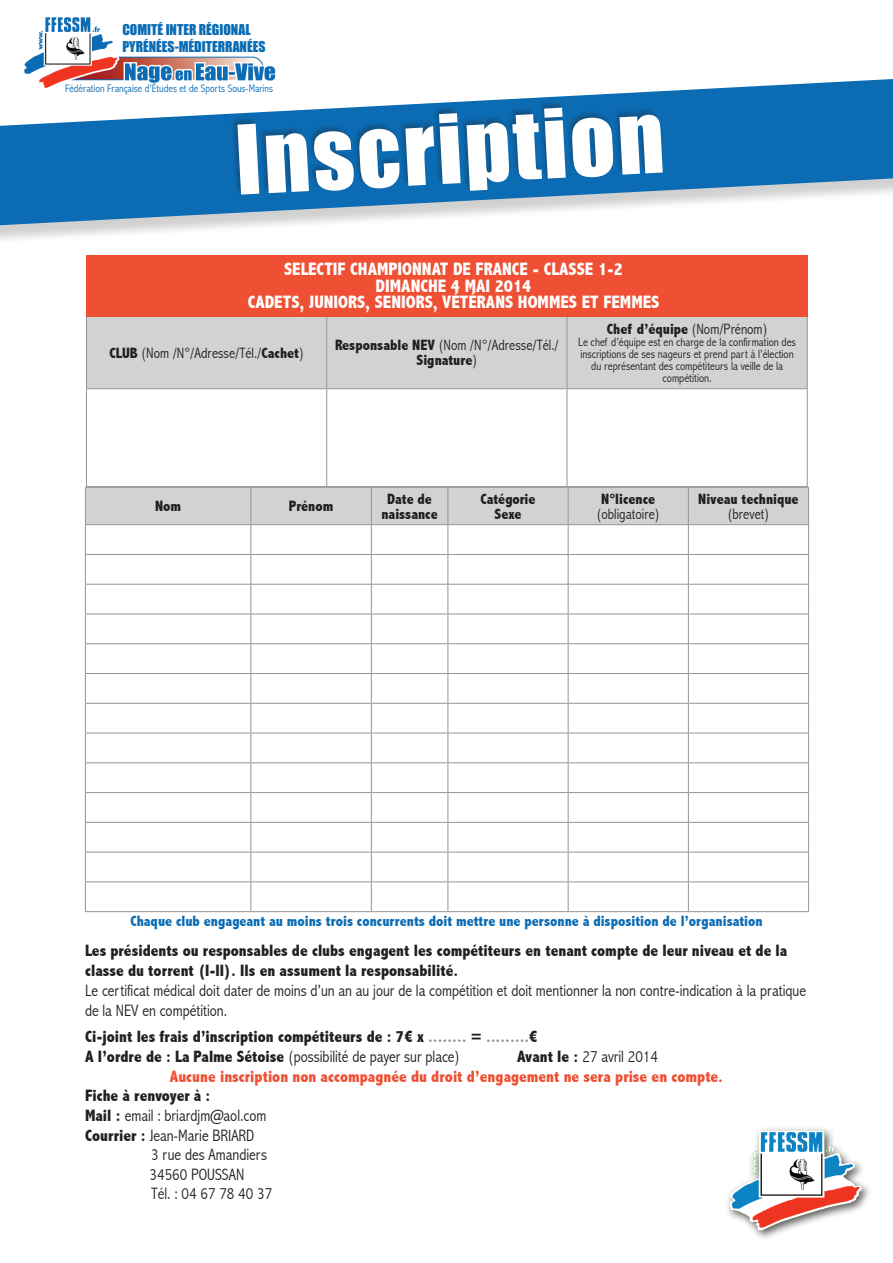
<style>
.page{position:relative;width:893px;height:1263px;background:#fff}
.page>*{position:absolute;margin:0;border:0;box-sizing:border-box;transform-origin:0 0}
.t1{font:88.5px "Impact";color:#fff}
.t2{font:800 condensed 18px/16.5px "Abadi";color:#fff}
.t3{font:800 condensed 16.5px/19.8px "Abadi";color:#231f20}
.t4{font:300 condensed 16.5px/19.8px "Abadi";color:#231f20}
.t5{font:800 condensed 16.5px/19.8px "Abadi";color:#ef5033}
.t6{font:800 condensed 15px/15px "Abadi";color:#231f20;text-align:center}
.t7{font:800 condensed 15px "Abadi";color:#0b6cb4}
.t8{font:300 condensed 15px "Abadi";color:#231f20}
.t9{font:13.65px/16.5px "Impact";color:#0b6cb4}
.t10{font:300 condensed 12px/12px "Abadi";color:#231f20;text-align:center}
.t11{font:300 condensed 10.95px "Abadi";color:#0b6cb4}
.s1{font-weight:800}
.s2{font-weight:300}
.s3{color:#939598}
.s4{color:#231f20}
.s5{font-weight:300;color:#231f20}
</style>
<div class="page">
<div style="left:0;top:78px;width:893px;height:170px;background:#231f20;opacity:.21"></div>
<svg style="left:0;top:79px;width:893px;height:146px;fill:#0b6cb4"></svg>
<div style="left:230px;top:100px;width:434px;height:96px;background:#231f20;opacity:.33"></div>
<img style="left:21px;top:17px;width:257px;height:74px">
<div style="left:122px;top:24px;width:180px;height:31px;background:#fff"></div>
<div style="left:65px;top:84px;width:216px;height:14px;background:#fff"></div>
<svg style="left:85px;top:487px;width:724px;height:424px"></svg>
<hr style="left:85px;top:911px;width:166px;height:1px;background:#939598">
<hr style="left:251px;top:911px;width:120px;height:1px;background:#939598">
<hr style="left:371px;top:911px;width:77px;height:1px;background:#939598">
<hr style="left:448px;top:911px;width:120px;height:1px;background:#939598">
<hr style="left:568px;top:911px;width:120px;height:1px;background:#939598">
<hr style="left:688px;top:911px;width:121px;height:1px;background:#939598">
<div style="left:87px;top:317px;width:720px;height:71px;background:#d1d2d4"></div>
<hr style="left:86px;top:317px;width:1px;height:71px;background:#939598">
<hr style="left:326px;top:317px;width:1px;height:71px;background:#939598">
<hr style="left:567px;top:316px;width:241px;height:1px;background:#939598">
<hr style="left:567px;top:317px;width:1px;height:71px;background:#939598">
<hr style="left:807px;top:317px;width:1px;height:71px;background:#939598">
<hr style="left:86px;top:388px;width:241px;height:1px;background:#939598">
<hr style="left:86px;top:389px;width:1px;height:97px;background:#939598">
<hr style="left:327px;top:388px;width:240px;height:1px;background:#939598">
<hr style="left:326px;top:389px;width:1px;height:97px;background:#939598">
<hr style="left:567px;top:388px;width:241px;height:1px;background:#939598">
<hr style="left:567px;top:389px;width:1px;height:97px;background:#939598">
<hr style="left:807px;top:389px;width:1px;height:97px;background:#939598">
<hr style="left:86px;top:486px;width:241px;height:1px;background:#939598">
<hr style="left:327px;top:486px;width:240px;height:1px;background:#939598">
<hr style="left:567px;top:486px;width:241px;height:1px;background:#939598">
<div style="left:86px;top:255px;width:721px;height:62px;background:#ef5033"></div>
<div style="left:725px;top:1125px;width:148px;height:116px;background:#231f20;opacity:.75"></div>
<img style="left:729px;top:1131px;width:30px;height:85px">
<p class="t9" style="left:122px;top:21px;width:130px">COMITÉ INTER RÉGIONAL<br>PYRÉNÉES-MÉDITERRA</p>
<p class="t9" style="left:240px;top:38px;width:15px">NÉES</p>
<p class="t11" style="left:65px;top:82px;width:209px">Fédération Française d’Études et de Sports Sous-Marins</p>
<h1 class="t1" style="left:232px;top:92px;width:430px;rotate:-3deg">Inscription</h1>
<p class="t2" style="left:284px;top:261px;width:115px">SELECTIF CHAMPIONNA</p>
<p class="t2" style="left:440px;top:261px;width:46px">T DE FRAN</p>
<p class="t2" style="left:512px;top:261px;width:49px">CE - CLASS</p>
<p class="t2" style="left:585px;top:261px;width:40px">E 1-2</p>
<p class="t2" style="left:248px;top:277px;width:366px;text-indent:128px">DIMANCHE 4 MAI 2014<br>Cadets, Juniors, Seniors, Vétérans Hommes et Femme</p>
<p class="t2" style="left:651px;top:294px;width:10px">s</p>
<p class="t8" style="left:109px;top:344px;width:196px"><span class="s1">CLUB</span> (Nom /N°/Adresse/Tél./<span class="s1">Cachet</span>)</p>
<p class="t6" style="left:335px;top:338px;width:225px">Responsable NEV <span class="s2">(Nom /N°/Adresse/Tél./<br></span>Signature<span class="s2">)</span></p>
<p class="t6" style="left:607px;top:321px;width:162px">Chef d’équipe <span class="s2">(Nom/Prénom)</span></p>
<p class="t10" style="left:578px;top:336px;width:219px">Le chef d’équipe est en charge de la confirmation des inscriptions de ses nageurs et prend part à l’élection du représentant des compétiteurs la veille de la compétition.</p>
<p class="t6" style="left:155px;top:499px;width:28px">Nom</p>
<p class="t6" style="left:289px;top:499px;width:46px">Prénom</p>
<p class="t6" style="left:381px;top:491px;width:58px">Date de naissance</p>
<p class="t6" style="left:480px;top:491px;width:57px">Catégorie<br>Sexe</p>
<p class="t6" style="left:601px;top:491px;width:56px">N°licence</p>
<p class="t8" style="left:597px;top:505px;width:64px">(obligatoire)</p>
<p class="t6" style="left:698px;top:491px;width:102px">Niveau technique</p>
<p class="t8" style="left:728px;top:505px;width:43px">(brevet)</p>
<p class="t7" style="left:130px;top:913px;width:634px">Chaque club engageant au moins trois concurrents doit mettre une personne à disposition de l’organisation</p>
<p class="t3" style="left:85px;top:941px;width:704px">Les présidents ou responsables de clubs engagent les compétiteurs en tenant compte de leur niveau et de la classe du torrent (I-II). Ils en assument la responsabilité.</p>
<p class="t4" style="left:85px;top:980px;width:723px">Le certificat médical doit dater de moins d’un an au jour de la compétition et doit mentionner la non contre-indication à la pratique de la NEV en compétition.</p>
<p class="t3" style="left:85px;top:1026px;width:454px">Ci-joint les frais d’inscription compétiteurs de : 7€ x <span class="s3">........</span> = <span class="s3">.........</span>€<br>A l’ordre de : La Palme Sétoise <span class="s2">(possibilité de payer sur place)</span> A</p>
<p class="t5" style="left:170px;top:1046px;width:555px;text-indent:356px"><span class="s4">vant le :</span> <span class="s5">27 avril 2014<br></span>Aucune inscription non accompagnée du droit d’engagement ne sera prise en compte.</p>
<p class="t3" style="left:85px;top:1086px;width:127px">Fiche à renvoyer à :</p>
<p class="t4" style="left:85px;top:1106px;width:183px"><span class="s1">Mail :</span> email : briardjm@aol.com</p>
<p class="t4" style="left:85px;top:1125px;width:171px"><span class="s1">Courrier :</span> Jean-Marie BRIARD</p>
<p class="t4" style="left:151px;top:1145px;width:118px">3 rue des Amandiers</p>
<p class="t4" style="left:150px;top:1164px;width:96px">34560 POUSSAN</p>
<p class="t4" style="left:151px;top:1184px;width:123px">Tél. : 04 67 78 40 37</p>
</div>
